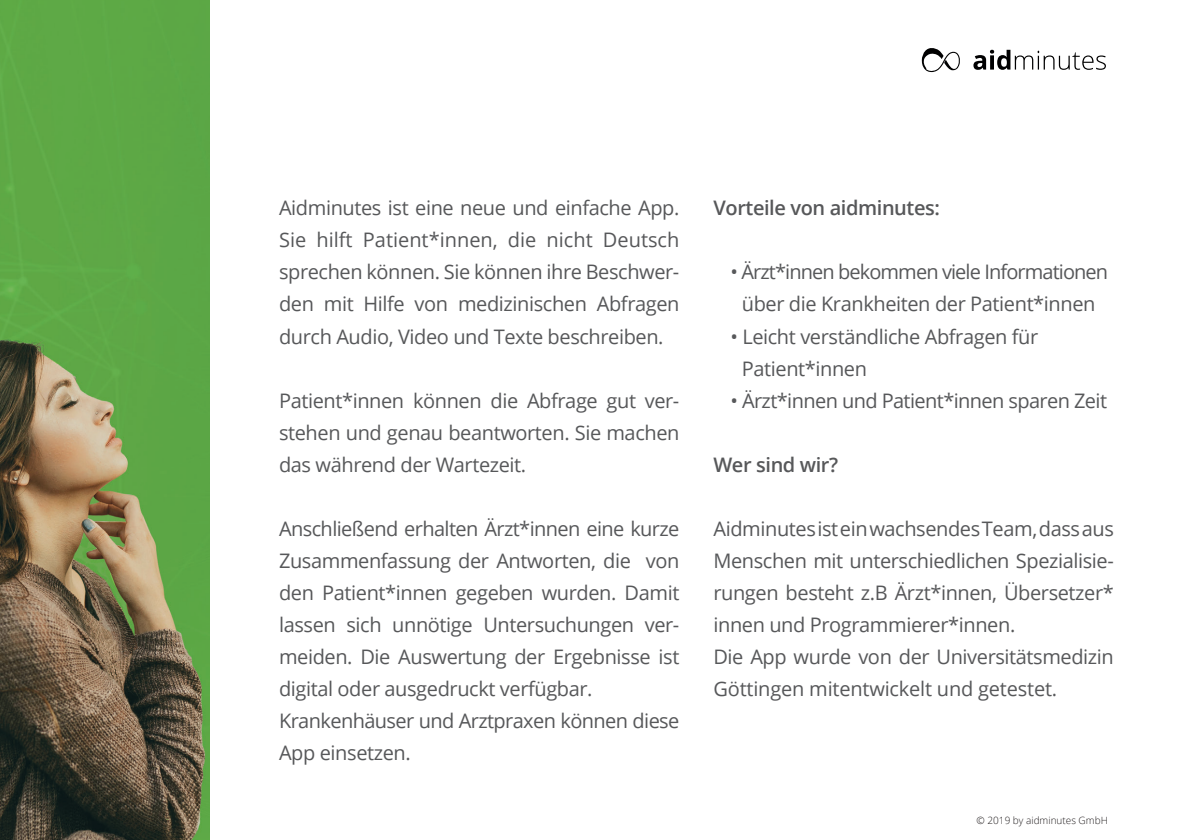
<style>
.page{position:relative;width:1191px;height:840px;background:#fff}
.page>*{position:absolute;margin:0;border:0;box-sizing:border-box;transform-origin:0 0}
.t1{font:20px/32px "Open Sans";letter-spacing:-.02em;color:#57585a;text-align:justify}
.t2{font:20px/32px "Open Sans";letter-spacing:-.045em;color:#57585a;text-align:center}
.t3{font:600 20px "Open Sans";letter-spacing:-.02em;color:#57585a}
.t4{font:300 10px "Open Sans";color:#231f20}
</style>
<div class="page">
<img style="left:0;top:0;width:210px;height:839px">
<svg style="left:973px;top:50px;width:133px;height:20px"></svg>
<svg style="left:921px;top:48px;width:39px;height:24px"></svg>
<p class="t1" style="left:279px;top:191px;width:402px">Aidminutes ist eine neue und einfache App.<br>Sie hilft Patient*innen, die nicht Deutsch sprechen können. Sie können ihre Beschwer&shy;den mit Hilfe von medizinischen Abfragen durch Audio, Video und Texte beschreiben.</p>
<p class="t1" style="left:279px;top:383px;width:402px">Patient*innen können die Abfrage gut ver&shy;stehen und genau beantworten. Sie machen das während der Wartezeit.</p>
<p class="t1" style="left:279px;top:511px;width:402px">Anschließend erhalten Ärzt*innen eine kurze Zusammenfassung der Antworten, die von den Patient*innen gegeben wurden. Damit lassen sich unnötige Untersuchungen ver&shy;meiden. Die Auswertung der Ergebnisse ist digital oder ausgedruckt verfügbar.</p>
<p class="t1" style="left:279px;top:703px;width:402px">Krankenhäuser und Arztpraxen können diese<br>App einsetzen.</p>
<p class="t3" style="left:713px;top:194px;width:228px">Vorteile von aidminutes:</p>
<p class="t2" style="left:730px;top:255px;width:379px">• Ärzt*innen bekommen viele Informationen über die Krankheiten der Patient*innen</p>
<p class="t1" style="left:742px;top:319px;width:298px;text-indent:-11px">• Leicht verständliche Abfragen für<br>Patient*innen</p>
<p class="t1" style="left:730px;top:383px;width:378px">• Ärzt*innen und Patient*innen sparen Zeit</p>
<p class="t3" style="left:713px;top:450px;width:126px">Wer sind wir?</p>
<p class="t1" style="left:713px;top:511px;width:402px">Aidminutes ist ein wachsendes Team, dass aus Menschen mit unterschiedlichen Spezialisie&shy;rungen besteht z.B Ärzt*innen, Übersetzer* innen und Programmierer*innen.</p>
<p class="t1" style="left:713px;top:639px;width:402px">Die App wurde von der Universitätsmedizin<br>Göttingen mitentwickelt und getestet.</p>
<p class="t4" style="left:976px;top:812px;width:133px">© 2019 by aidminutes GmbH</p>
</div>
